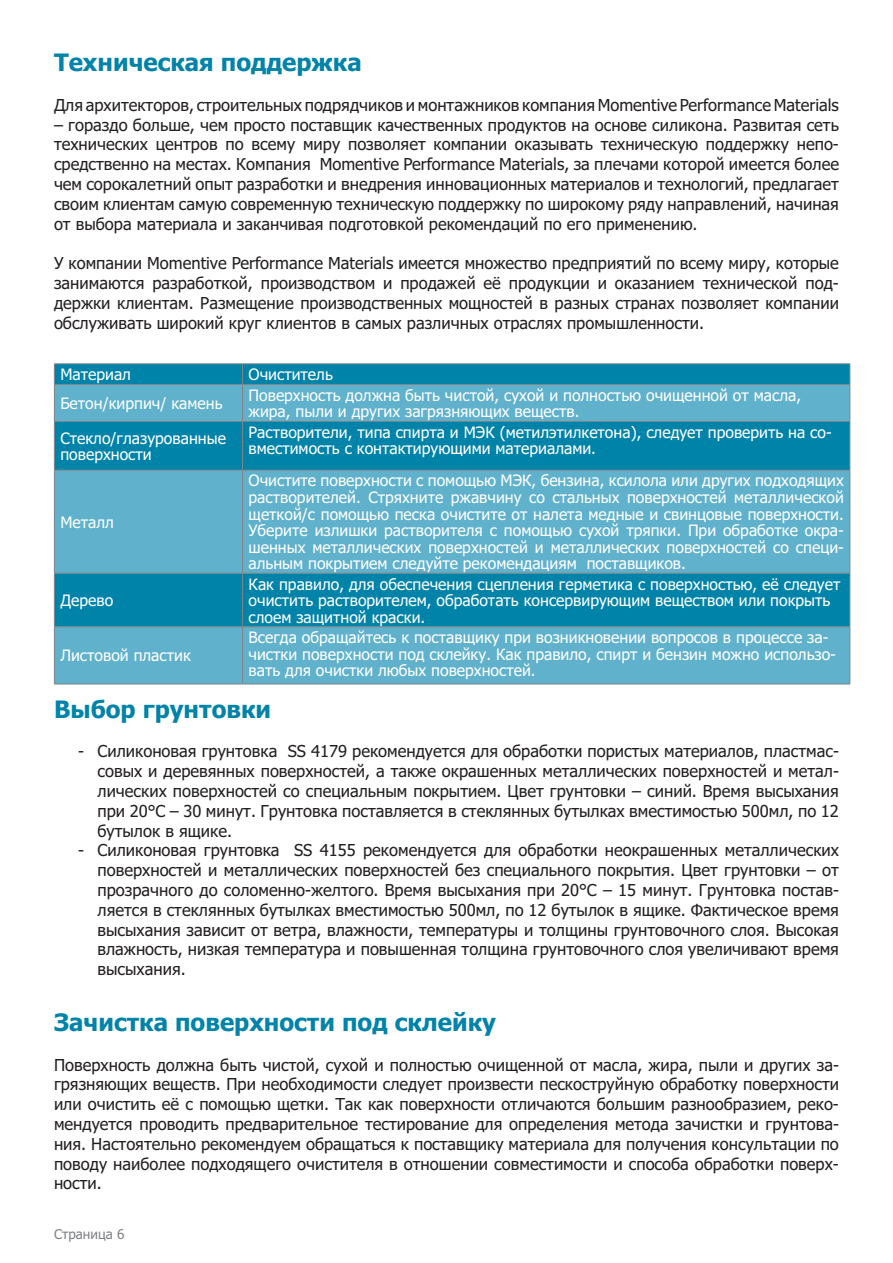
<style>
.page{position:relative;width:893px;height:1263px;background:#fff}
.page>*{position:absolute;margin:0;border:0;box-sizing:border-box;transform-origin:0 0}
.t1{font:700 24px "Tahoma";color:#0083a9}
.t2{font:16.5px/19.8px "Tahoma";color:#231f20;text-align:justify}
.t3{font:15.75px/16.5px "Tahoma";color:#fff}
.t4{font:13.5px "Tahoma";color:#808285}
</style>
<div class="page">
<svg style="left:55px;top:364px;width:794px;height:20px;background:#0282a8"></svg>
<svg style="left:55px;top:385px;width:794px;height:299px;background:#3fa1bf"></svg>
<hr style="left:54px;top:363px;width:189px;height:1px;background:#808285">
<svg style="left:54px;top:364px;width:1px;height:20px"></svg>
<hr style="left:243px;top:363px;width:607px;height:1px;background:#808285">
<svg style="left:242px;top:364px;width:1px;height:20px"></svg>
<svg style="left:849px;top:364px;width:1px;height:20px"></svg>
<hr style="left:54px;top:384px;width:189px;height:1px;background:#808285">
<hr style="left:54px;top:385px;width:1px;height:36px;background:#808285">
<hr style="left:243px;top:384px;width:607px;height:1px;background:#808285">
<hr style="left:242px;top:385px;width:1px;height:36px;background:#808285">
<hr style="left:849px;top:385px;width:1px;height:36px;background:#808285">
<hr style="left:54px;top:421px;width:189px;height:1px;background:#808285">
<hr style="left:54px;top:422px;width:1px;height:48px;background:#808285">
<hr style="left:243px;top:421px;width:607px;height:1px;background:#808285">
<hr style="left:242px;top:422px;width:1px;height:48px;background:#808285">
<hr style="left:849px;top:422px;width:1px;height:48px;background:#808285">
<hr style="left:54px;top:470px;width:189px;height:1px;background:#808285">
<hr style="left:54px;top:470px;width:1px;height:103px;background:#808285">
<hr style="left:243px;top:470px;width:607px;height:1px;background:#808285">
<hr style="left:242px;top:470px;width:1px;height:103px;background:#808285">
<hr style="left:849px;top:470px;width:1px;height:103px;background:#808285">
<hr style="left:54px;top:573px;width:189px;height:1px;background:#808285">
<hr style="left:54px;top:574px;width:1px;height:52px;background:#808285">
<hr style="left:243px;top:573px;width:607px;height:1px;background:#808285">
<hr style="left:242px;top:574px;width:1px;height:52px;background:#808285">
<hr style="left:849px;top:574px;width:1px;height:52px;background:#808285">
<hr style="left:54px;top:626px;width:189px;height:1px;background:#808285">
<hr style="left:54px;top:627px;width:1px;height:57px;background:#808285">
<hr style="left:243px;top:626px;width:607px;height:1px;background:#808285">
<hr style="left:242px;top:627px;width:1px;height:57px;background:#808285">
<hr style="left:849px;top:627px;width:1px;height:57px;background:#808285">
<hr style="left:54px;top:684px;width:189px;height:1px;background:#808285">
<hr style="left:243px;top:684px;width:607px;height:1px;background:#808285">
<h1 class="t1" style="left:54px;top:47px;width:309px">Техническая поддержка</h1>
<p class="t2" style="left:54px;top:94px;width:786px">Для архитекторов, строительных подрядчиков и монтажников компания Momentive Performance Materials</p>
<p class="t2" style="left:54px;top:114px;width:786px">– гораздо больше, чем просто поставщик качественных продуктов на основе силикона. Развитая сеть технических центров по всему миру позволяет компании оказывать техническую поддержку непо&shy;средственно на местах. Компания Momentive Performance Materials, за плечами которой имеется более чем сорокалетний опыт разработки и внедрения инновационных материалов и технологий, предлагает своим клиентам самую современную техническую поддержку по широкому ряду направлений, начиная от выбора материала и заканчивая подготовкой рекомендаций по его применению.</p>
<p class="t2" style="left:54px;top:253px;width:786px">У компании Momentive Performance Materials имеется множество предприятий по всему миру, которые занимаются разработкой, производством и продажей её продукции и оказанием технической под&shy;держки клиентам. Размещение производственных мощностей в разных странах позволяет компании обслуживать широкий круг клиентов в самых различных отраслях промышленности.</p>
<p class="t3" style="left:60px;top:366px;width:72px">Материал</p>
<p class="t3" style="left:249px;top:366px;width:86px">Очиститель</p>
<p class="t3" style="left:60px;top:394px;width:164px">Бетон/кирпич/ камень</p>
<p class="t3" style="left:249px;top:386px;width:554px">Поверхность должна быть чистой, сухой и полностью очищенной от масла, жира, пыли и других загрязняющих веществ.</p>
<p class="t3" style="left:60px;top:429px;width:167px">Стекло/глазурованные поверхности</p>
<p class="t3" style="left:249px;top:423px;width:585px">Растворители, типа спирта и МЭК (метилэтилкетона), следует проверить на со&shy;вместимость с контактирующими материалами.</p>
<p class="t3" style="left:60px;top:513px;width:55px">Металл</p>
<p class="t3" style="left:60px;top:592px;width:54px">Дерево</p>
<p class="t3" style="left:60px;top:647px;width:132px">Листовой пластик</p>
<p class="t3" style="left:249px;top:472px;width:597px;text-align:justify">Очистите поверхности с помощью МЭК, бензина, ксилола или других подходящих растворителей. Стряхните ржавчину со стальных поверхностей металлической щеткой/с помощью песка очистите от налета медные и свинцовые поверхности.<br>Уберите излишки растворителя с помощью сухой тряпки. При обработке окра&shy;шенных металлических поверхностей и металлических поверхностей со специ&shy;альным покрытием следуйте рекомендациям поставщиков.</p>
<p class="t3" style="left:249px;top:575px;width:593px">Как правило, для обеспечения сцепления герметика с поверхностью, её следует очистить растворителем, обработать консервирующим веществом или покрыть слоем защитной краски.</p>
<p class="t3" style="left:249px;top:629px;width:589px">Всегда обращайтесь к поставщику при возникновении вопросов в процессе за&shy;чистки поверхности под склейку. Как правило, спирт и бензин можно использо&shy;вать для очистки любых поверхностей.</p>
<h1 class="t1" style="left:54px;top:694px;width:219px">Выбор грунтовки</h1>
<p class="t2" style="left:98px;top:741px;width:743px;text-indent:-20px">- Силиконовая грунтовка SS 4179 рекомендуется для обработки пористых материалов, пластмас&shy;совых и деревянных поверхностей, а также окрашенных металлических поверхностей и метал&shy;лических поверхностей со специальным покрытием. Цвет грунтовки – синий. Время высыхания при 20°С – 30 минут. Грунтовка поставляется в стеклянных бутылках вместимостью 500мл, по 12 бутылок в ящике.</p>
<p class="t2" style="left:98px;top:840px;width:743px;text-indent:-20px">- Силиконовая грунтовка SS 4155 рекомендуется для обработки неокрашенных металлических поверхностей и металлических поверхностей без специального покрытия. Цвет грунтовки – от прозрачного до соломенно-желтого. Время высыхания при 20°С – 15 минут. Грунтовка постав&shy;ляется в стеклянных бутылках вместимостью 500мл, по 12 бутылок в ящике. Фактическое время высыхания зависит от ветра, влажности, температуры и толщины грунтовочного слоя. Высокая влажность, низкая температура и повышенная толщина грунтовочного слоя увеличивают время высыхания.</p>
<h1 class="t1" style="left:54px;top:1007px;width:443px">Зачистка поверхности под склейку</h1>
<p class="t2" style="left:54px;top:1054px;width:786px">Поверхность должна быть чистой, сухой и полностью очищенной от масла, жира, пыли и других за&shy;грязняющих веществ. При необходимости следует произвести пескоструйную обработку поверхности или очистить её с помощью щетки. Так как поверхности отличаются большим разнообразием, реко&shy;мендуется проводить предварительное тестирование для определения метода зачистки и грунтова&shy;ния. Настоятельно рекомендуем обращаться к поставщику материала для получения консультации по поводу наиболее подходящего очистителя в отношении совместимости и способа обработки поверх&shy;ности.</p>
<p class="t4" style="left:54px;top:1225px;width:72px">Страница 6</p>
</div>
